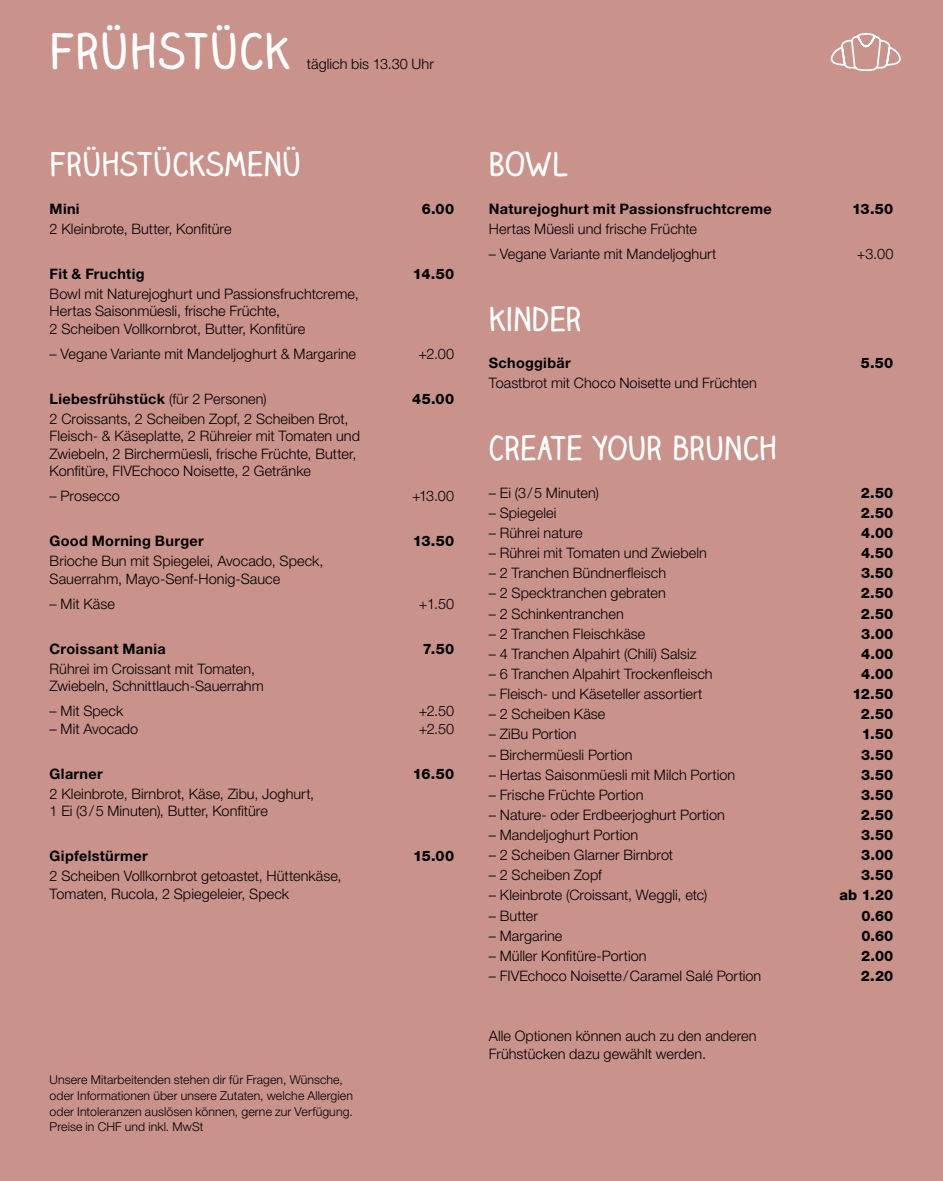
<style>
.page{position:relative;width:943px;height:1181px;background:#c9928a}
.page>*{position:absolute;margin:0;border:0;box-sizing:border-box;transform-origin:0 0}
.t1{font:700 47.25px "Claire Hand";letter-spacing:.02em;color:#fff}
.Kategorie{font:700 31.5px "Claire Hand";letter-spacing:.005em;color:#fff}
.Notizen{font:300 14.35px/17.5px "Helvetica Neue LT Std";letter-spacing:.005em;color:#000}
.Notizen_Aufzählung{font:300 14.35px "Helvetica Neue LT Std";letter-spacing:.005em;color:#000}
.Untertitel{font:700 14.35px "Helvetica Neue LT Std";letter-spacing:.02em;color:#000}
.Notizen_Aufzählung-2{font:800 14.35px "Helvetica Neue LT Std";letter-spacing:.005em;color:#000}
.Untertitel-2{font:800 14.35px "Helvetica Neue LT Std";letter-spacing:.015em;color:#000}
.Legende{font:300 12.25px/15.8px "Helvetica Neue LT Std";letter-spacing:.01em;color:#000}
.s1{font-weight:300}
</style>
<div class="page">
<svg style="left:830px;top:33px;width:71px;height:38px"></svg>
<p class="t1" style="left:50px;top:18px;width:242px">FRÜHSTÜCK</p>
<p class="Notizen" style="left:307px;top:55px;width:128px">täglich bis 13.30 Uhr</p>
<p class="Kategorie" style="left:50px;top:143px;width:253px">FRÜHSTÜCKSMENÜ</p>
<p class="Untertitel" style="left:50px;top:200px;width:32px">Mini</p>
<p class="Untertitel-2" style="left:421px;top:200px;width:34px">6.00</p>
<p class="Notizen" style="left:50px;top:220px;width:183px">2 Kleinbrote, Butter, Konfitüre</p>
<p class="Untertitel" style="left:50px;top:265px;width:96px">Fit &amp; Fruchtig</p>
<p class="Untertitel-2" style="left:413px;top:265px;width:43px">14.50</p>
<p class="Notizen" style="left:50px;top:285px;width:310px">Bowl mit Naturejoghurt und Passionsfruchtcreme,<br>Hertas Saisonmüesli, frische Früchte,<br>2 Scheiben Vollkornbrot, Butter, Konfitüre</p>
<p class="Notizen_Aufzählung" style="left:50px;top:345px;width:308px">– Vegane Variante mit Mandeljoghurt &amp; Margarine</p>
<p class="Notizen_Aufzählung" style="left:418px;top:345px;width:37px">+2.00</p>
<p class="Untertitel" style="left:50px;top:390px;width:219px">Liebesfrühstück <span class="s1">(für 2 Personen)</span></p>
<p class="Untertitel-2" style="left:412px;top:390px;width:43px">45.00</p>
<p class="Notizen" style="left:50px;top:409px;width:312px">2 Croissants, 2 Scheiben Zopf, 2 Scheiben Brot, Fleisch- &amp; Käseplatte, 2 Rühreier mit Tomaten und Zwiebeln, 2 Birchermüesli, frische Früchte, Butter, Konfitüre, FIVEchoco Noisette, 2 Getränke</p>
<p class="Notizen_Aufzählung" style="left:50px;top:487px;width:72px">– Prosecco</p>
<p class="Notizen_Aufzählung" style="left:412px;top:487px;width:44px">+13.00</p>
<p class="Untertitel" style="left:50px;top:532px;width:156px">Good Morning Burger</p>
<p class="Untertitel-2" style="left:413px;top:532px;width:43px">13.50</p>
<p class="Notizen" style="left:50px;top:552px;width:275px">Brioche Bun mit Spiegelei, Avocado, Speck,<br>Sauerrahm, Mayo-Senf-Honig-Sauce</p>
<p class="Notizen_Aufzählung" style="left:50px;top:595px;width:67px">– Mit Käse</p>
<p class="Notizen_Aufzählung" style="left:419px;top:595px;width:37px">+1.50</p>
<p class="Untertitel" style="left:50px;top:640px;width:118px">Croissant Mania</p>
<p class="Untertitel-2" style="left:423px;top:640px;width:33px">7.50</p>
<p class="Notizen" style="left:50px;top:659px;width:216px">Rührei im Croissant mit Tomaten,<br>Zwiebeln, Schnittlauch-Sauerrahm</p>
<p class="Notizen_Aufzählung" style="left:50px;top:702px;width:75px">– Mit Speck</p>
<p class="Notizen_Aufzählung" style="left:419px;top:702px;width:37px">+2.50</p>
<p class="Notizen_Aufzählung" style="left:50px;top:720px;width:90px">– Mit Avocado</p>
<p class="Notizen_Aufzählung" style="left:419px;top:720px;width:37px">+2.50</p>
<p class="Untertitel" style="left:50px;top:765px;width:55px">Glarner</p>
<p class="Untertitel-2" style="left:413px;top:765px;width:43px">16.50</p>
<p class="Notizen" style="left:50px;top:784px;width:266px">2 Kleinbrote, Birnbrot, Käse, Zibu, Joghurt,<br>1 Ei (3/5 Minuten), Butter, Konfitüre</p>
<p class="Untertitel" style="left:50px;top:847px;width:100px">Gipfelstürmer</p>
<p class="Untertitel-2" style="left:413px;top:847px;width:43px">15.00</p>
<p class="Notizen" style="left:50px;top:867px;width:293px">2 Scheiben Vollkornbrot getoastet, Hüttenkäse,<br>Tomaten, Rucola, 2 Spiegeleier, Speck</p>
<p class="Legende" style="left:50px;top:1071px;width:305px">Unsere Mitarbeitenden stehen dir für Fragen, Wünsche, oder Informationen über unsere Zutaten, welche Allergien oder Intoleranzen auslösen können, gerne zur Verfügung.<br>Preise in CHF und inkl. MwSt</p>
<p class="Kategorie" style="left:489px;top:143px;width:81px">BOWL</p>
<p class="Untertitel" style="left:489px;top:200px;width:284px">Naturejoghurt mit Passionsfruchtcreme</p>
<p class="Untertitel-2" style="left:852px;top:200px;width:43px">13.50</p>
<p class="Notizen" style="left:489px;top:220px;width:210px">Hertas Müesli und frische Früchte</p>
<p class="Notizen_Aufzählung" style="left:489px;top:245px;width:229px">– Vegane Variante mit Mandeljoghurt</p>
<p class="Notizen_Aufzählung" style="left:856px;top:245px;width:38px">+3.00</p>
<p class="Kategorie" style="left:489px;top:297px;width:94px">KINDER</p>
<p class="Untertitel" style="left:489px;top:354px;width:83px">Schoggibär</p>
<p class="Untertitel-2" style="left:860px;top:354px;width:34px">5.50</p>
<p class="Notizen" style="left:489px;top:374px;width:269px">Toastbrot mit Choco Noisette und Früchten</p>
<p class="Kategorie" style="left:489px;top:427px;width:289px">CREATE YOUR BRUNCH</p>
<p class="Notizen_Aufzählung" style="left:489px;top:484px;width:112px">– Ei (3/5 Minuten)</p>
<p class="Notizen_Aufzählung-2" style="left:860px;top:484px;width:34px">2.50</p>
<p class="Notizen_Aufzählung" style="left:489px;top:504px;width:69px">– Spiegelei</p>
<p class="Notizen_Aufzählung-2" style="left:860px;top:504px;width:34px">2.50</p>
<p class="Notizen_Aufzählung" style="left:489px;top:524px;width:95px">– Rührei nature</p>
<p class="Notizen_Aufzählung-2" style="left:861px;top:524px;width:34px">4.00</p>
<p class="Notizen_Aufzählung" style="left:489px;top:544px;width:220px">– Rührei mit Tomaten und Zwiebeln</p>
<p class="Notizen_Aufzählung-2" style="left:861px;top:544px;width:34px">4.50</p>
<p class="Notizen_Aufzählung" style="left:489px;top:564px;width:179px">– 2 Tranchen Bündnerfleisch</p>
<p class="Notizen_Aufzählung-2" style="left:861px;top:564px;width:34px">3.50</p>
<p class="Notizen_Aufzählung" style="left:489px;top:584px;width:179px">– 2 Specktranchen gebraten</p>
<p class="Notizen_Aufzählung-2" style="left:860px;top:585px;width:34px">2.50</p>
<p class="Notizen_Aufzählung" style="left:489px;top:605px;width:136px">– 2 Schinkentranchen</p>
<p class="Notizen_Aufzählung-2" style="left:860px;top:605px;width:34px">2.50</p>
<p class="Notizen_Aufzählung" style="left:489px;top:625px;width:158px">– 2 Tranchen Fleischkäse</p>
<p class="Notizen_Aufzählung-2" style="left:861px;top:625px;width:34px">3.00</p>
<p class="Notizen_Aufzählung" style="left:489px;top:645px;width:209px">– 4 Tranchen Alpahirt (Chili) Salsiz</p>
<p class="Notizen_Aufzählung-2" style="left:861px;top:645px;width:34px">4.00</p>
<p class="Notizen_Aufzählung" style="left:489px;top:665px;width:225px">– 6 Tranchen Alpahirt Trockenfleisch</p>
<p class="Notizen_Aufzählung-2" style="left:861px;top:665px;width:34px">4.00</p>
<p class="Notizen_Aufzählung" style="left:489px;top:685px;width:215px">– Fleisch- und Käseteller assortiert</p>
<p class="Notizen_Aufzählung-2" style="left:852px;top:685px;width:42px">12.50</p>
<p class="Notizen_Aufzählung" style="left:489px;top:705px;width:118px">– 2 Scheiben Käse</p>
<p class="Notizen_Aufzählung-2" style="left:860px;top:705px;width:34px">2.50</p>
<p class="Notizen_Aufzählung" style="left:489px;top:725px;width:89px">– ZiBu Portion</p>
<p class="Notizen_Aufzählung-2" style="left:861px;top:725px;width:33px">1.50</p>
<p class="Notizen_Aufzählung" style="left:489px;top:745px;width:145px">– Birchermüesli Portion</p>
<p class="Notizen_Aufzählung-2" style="left:861px;top:746px;width:34px">3.50</p>
<p class="Notizen_Aufzählung" style="left:489px;top:766px;width:248px">– Hertas Saisonmüesli mit Milch Portion</p>
<p class="Notizen_Aufzählung-2" style="left:861px;top:766px;width:34px">3.50</p>
<p class="Notizen_Aufzählung" style="left:489px;top:786px;width:156px">– Frische Früchte Portion</p>
<p class="Notizen_Aufzählung-2" style="left:861px;top:786px;width:34px">3.50</p>
<p class="Notizen_Aufzählung" style="left:489px;top:806px;width:237px">– Nature- oder Erdbeerjoghurt Portion</p>
<p class="Notizen_Aufzählung-2" style="left:860px;top:806px;width:34px">2.50</p>
<p class="Notizen_Aufzählung" style="left:489px;top:826px;width:151px">– Mandeljoghurt Portion</p>
<p class="Notizen_Aufzählung-2" style="left:861px;top:826px;width:34px">3.50</p>
<p class="Notizen_Aufzählung" style="left:489px;top:846px;width:186px">– 2 Scheiben Glarner Birnbrot</p>
<p class="Notizen_Aufzählung-2" style="left:861px;top:846px;width:34px">3.00</p>
<p class="Notizen_Aufzählung" style="left:489px;top:866px;width:115px">– 2 Scheiben Zopf</p>
<p class="Notizen_Aufzählung-2" style="left:861px;top:866px;width:34px">3.50</p>
<p class="Notizen_Aufzählung" style="left:489px;top:886px;width:220px">– Kleinbrote (Croissant, Weggli, etc)</p>
<p class="Notizen_Aufzählung-2" style="left:839px;top:886px;width:55px">ab 1.20</p>
<p class="Notizen_Aufzählung" style="left:489px;top:906px;width:51px">– Butter</p>
<p class="Notizen_Aufzählung-2" style="left:861px;top:907px;width:33px">0.60</p>
<p class="Notizen_Aufzählung" style="left:489px;top:927px;width:75px">– Margarine</p>
<p class="Notizen_Aufzählung-2" style="left:861px;top:927px;width:33px">0.60</p>
<p class="Notizen_Aufzählung" style="left:489px;top:947px;width:159px">– Müller Konfitüre-Portion</p>
<p class="Notizen_Aufzählung-2" style="left:861px;top:947px;width:34px">2.00</p>
<p class="Notizen_Aufzählung" style="left:489px;top:967px;width:274px">– FIVEchoco Noisette/Caramel Salé Portion</p>
<p class="Notizen_Aufzählung-2" style="left:860px;top:967px;width:34px">2.20</p>
<p class="Notizen" style="left:489px;top:1027px;width:269px">Alle Optionen können auch zu den anderen<br>Frühstücken dazu gewählt werden.</p>
</div>
